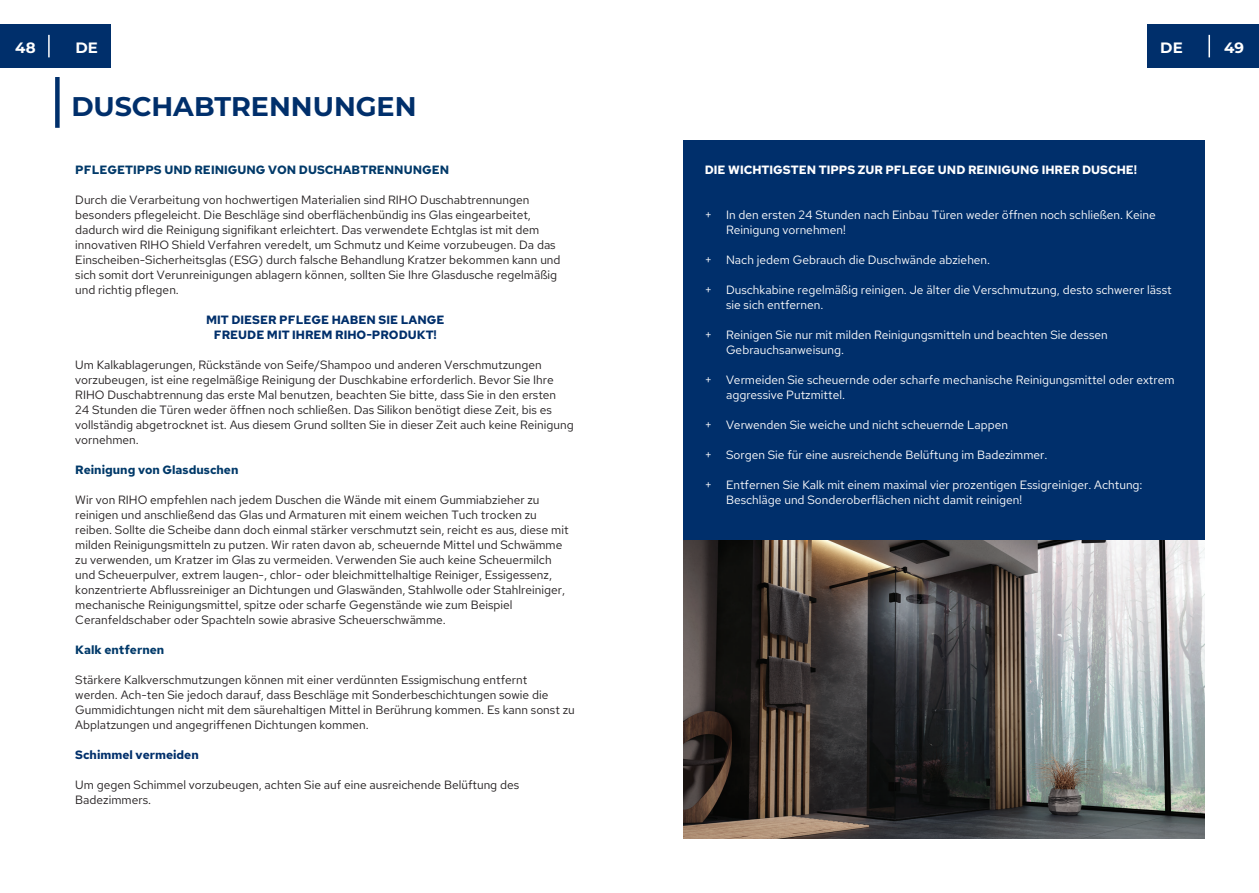
<style>
.page{position:relative;width:1259px;height:893px;background:#fff}
.page>*{position:absolute;margin:0;border:0;box-sizing:border-box;transform-origin:0 0}
.t1{font:700 27px "Montserrat";color:#002f6b}
.t2{font:700 15px "Montserrat";color:#fff}
.t3{font:12px/15px "Red Hat Text";color:#231f20}
.t4{font:12px/15px "Red Hat Text";color:#fff}
.t5{font:700 12px "Red Hat Text";color:#003969}
.t6{font:700 12px/15px "Red Hat Text";color:#002f6b;text-align:center}
.t7{font:700 12px "Red Hat Text";color:#fff}
</style>
<div class="page">
<div style="left:1147px;top:24px;width:112px;height:44px;background:#002f6b"></div>
<div style="left:0;top:24px;width:111px;height:44px;background:#002f6b"></div>
<hr style="left:1208px;top:35px;width:2px;height:22px;background:#fff">
<hr style="left:48px;top:35px;width:2px;height:22px;background:#fff">
<div style="left:55px;top:77px;width:5px;height:51px;background:#002f6b"></div>
<div style="left:683px;top:140px;width:522px;height:400px;background:#002f6b"></div>
<img style="left:683px;top:540px;width:522px;height:299px">
<p class="t2" style="left:15px;top:37px;width:22px">48</p>
<p class="t2" style="left:75px;top:37px;width:24px">DE</p>
<p class="t2" style="left:1160px;top:37px;width:24px">DE</p>
<p class="t2" style="left:1224px;top:37px;width:21px">49</p>
<h1 class="t1" style="left:71px;top:87px;width:347px">DUSCHABTRENNUNGEN</h1>
<p class="t5" style="left:75px;top:162px;width:375px">PFLEGETIPPS UND REINIGUNG VON DUSCHABTRENNUNGEN</p>
<p class="t3" style="left:75px;top:192px;width:487px">Durch die Verarbeitung von hochwertigen Materialien sind RIHO Duschabtrennungen besonders pflegeleicht. Die Beschläge sind oberflächenbündig ins Glas eingearbeitet, dadurch wird die Reinigung signifikant erleichtert. Das verwendete Echtglas ist mit dem innovativen RIHO Shield Verfahren veredelt, um Schmutz und Keime vorzubeugen. Da das Einscheiben-Sicherheitsglas (ESG) durch falsche Behandlung Kratzer bekommen kann und sich somit dort Verunreinigungen ablagern können, sollten Sie Ihre Glasdusche regelmäßig und richtig pflegen.</p>
<p class="t6" style="left:206px;top:312px;width:240px">MIT DIESER PFLEGE HABEN SIE LANGE<br>FREUDE MIT IHREM RIHO-PRODUKT!</p>
<p class="t3" style="left:75px;top:357px;width:500px">Um Kalkablagerungen, Rückstände von Seife/Shampoo und anderen Verschmutzungen vorzubeugen, ist eine regelmäßige Reinigung der Duschkabine erforderlich. Bevor Sie Ihre RIHO Duschabtrennung das erste Mal benutzen, beachten Sie bitte, dass Sie in den ersten<br>24 Stunden die Türen weder öffnen noch schließen. Das Silikon benötigt diese Zeit, bis es vollständig abgetrocknet ist. Aus diesem Grund sollten Sie in dieser Zeit auch keine Reinigung vornehmen.</p>
<p class="t5" style="left:75px;top:462px;width:165px">Reinigung von Glasduschen</p>
<p class="t3" style="left:75px;top:492px;width:495px">Wir von RIHO empfehlen nach jedem Duschen die Wände mit einem Gummiabzieher zu reinigen und anschließend das Glas und Armaturen mit einem weichen Tuch trocken zu reiben. Sollte die Scheibe dann doch einmal stärker verschmutzt sein, reicht es aus, diese mit milden Reinigungsmitteln zu putzen. Wir raten davon ab, scheuernde Mittel und Schwämme zu verwenden, um Kratzer im Glas zu vermeiden. Verwenden Sie auch keine Scheuermilch und Scheuerpulver, extrem laugen-, chlor- oder bleichmittelhaltige Reiniger, Essigessenz, konzentrierte Abflussreiniger an Dichtungen und Glaswänden, Stahlwolle oder Stahlreiniger, mechanische Reinigungsmittel, spitze oder scharfe Gegenstände wie zum Beispiel Ceranfeldschaber oder Spachteln sowie abrasive Scheuerschwämme.</p>
<p class="t5" style="left:75px;top:642px;width:90px">Kalk entfernen</p>
<p class="t3" style="left:75px;top:672px;width:501px">Stärkere Kalkverschmutzungen können mit einer verdünnten Essigmischung entfernt<br>werden. Ach-ten Sie jedoch darauf, dass Beschläge mit Sonderbeschichtungen sowie die Gummidichtungen nicht mit dem säurehaltigen Mittel in Berührung kommen. Es kann sonst zu Abplatzungen und angegriffenen Dichtungen kommen.</p>
<p class="t6" style="left:75px;top:747px;width:125px">Schimmel vermeiden</p>
<p class="t3" style="left:75px;top:777px;width:445px">Um gegen Schimmel vorzubeugen, achten Sie auf eine ausreichende Belüftung des<br>Badezimmers.</p>
<p class="t7" style="left:705px;top:162px;width:434px">DIE WICHTIGSTEN TIPPS ZUR PFLEGE UND REINIGUNG IHRER DUSCHE!</p>
<p class="t4" style="left:726px;top:207px;width:431px;text-indent:-21px">+ In den ersten 24 Stunden nach Einbau Türen weder öffnen noch schließen. Keine<br>Reinigung vornehmen!</p>
<p class="t4" style="left:705px;top:252px;width:287px">+ Nach jedem Gebrauch die Duschwände abziehen.</p>
<p class="t4" style="left:726px;top:282px;width:447px;text-indent:-21px">+ Duschkabine regelmäßig reinigen. Je älter die Verschmutzung, desto schwerer lässt sie sich entfernen.</p>
<p class="t4" style="left:726px;top:327px;width:383px;text-indent:-21px">+ Reinigen Sie nur mit milden Reinigungsmitteln und beachten Sie dessen<br>Gebrauchsanweisung.</p>
<p class="t4" style="left:726px;top:372px;width:450px;text-indent:-21px">+ Vermeiden Sie scheuernde oder scharfe mechanische Reinigungsmittel oder extrem aggressive Putzmittel.</p>
<p class="t4" style="left:705px;top:417px;width:305px">+ Verwenden Sie weiche und nicht scheuernde Lappen</p>
<p class="t4" style="left:705px;top:447px;width:344px">+ Sorgen Sie für eine ausreichende Belüftung im Badezimmer.</p>
<p class="t4" style="left:726px;top:477px;width:418px;text-indent:-21px">+ Entfernen Sie Kalk mit einem maximal vier prozentigen Essigreiniger. Achtung:<br>Beschläge und Sonderoberflächen nicht damit reinigen!</p>
</div>
